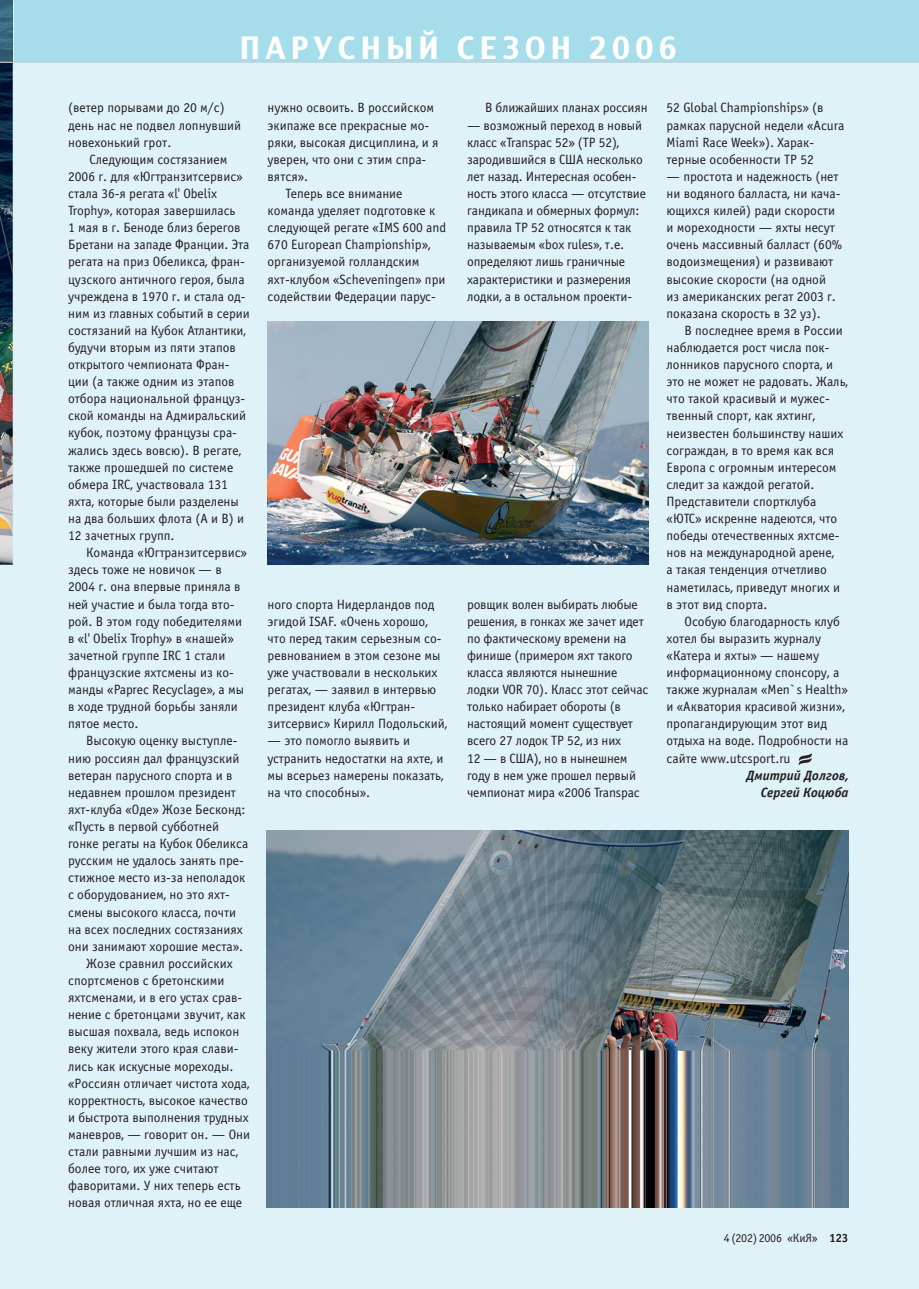
<style>
.page{position:relative;width:919px;height:1289px;background:#fff}
.page>*{position:absolute;margin:0;border:0;box-sizing:border-box;transform-origin:0 0}
.t1{font:30px "Rostislav";letter-spacing:.175em;color:#fff}
.t2{font:13.5px/17.1px "Officina Sans C";color:#231f20}
.t3{font:italic 700 13.5px/17.1px "Officina Sans C";color:#231f20;text-align:right}
.t4{font:12px "Officina Sans C";letter-spacing:-.025em;color:#231f20}
.s1{font-weight:700}
</style>
<div class="page">
<div style="left:0;top:0;width:918px;height:1288px;background:#dff2f7"></div>
<img style="left:0;top:0;width:13px;height:564px">
<svg style="left:798px;top:753px;width:14px;height:12px"></svg>
<img style="left:268px;top:322px;width:380px;height:242px">
<img style="left:267px;top:831px;width:581px;height:376px">
<div style="left:14px;top:0;width:904px;height:62px;background:#a5ddeb"></div>
<svg style="left:0;top:62px;width:13px;height:1px"></svg>
<hr style="left:13px;top:62px;width:905px;height:1px;background:#d1d3d4">
<h1 class="t1" style="left:240px;top:37px;width:438px">ПАРУСНЫЙ СЕЗОН 2006</h1>
<p class="t2" style="left:68px;top:101px;width:174px">(ветер порывами до 20 м/с) день нас не подвел лопнувший новехонький грот.</p>
<p class="t2" style="left:68px;top:152px;width:183px;text-indent:21px">Следующим состязанием<br>2006 г. для «Югтранзитсервис» стала 36-я регата «l' Obelix<br>Trophy», которая завершилась<br>1 мая в г. Беноде близ берегов<br>Бретани на западе Франции. Эта регата на приз Обеликса, фран&shy;цузского античного героя, была учреждена в 1970 г. и стала од&shy;ним из главных событий в серии состязаний на Кубок Атлантики, будучи вторым из пяти этапов открытого чемпионата Фран&shy;ции (а также одним из этапов отбора национальной француз&shy;ской команды на Адмиральский кубок, поэтому французы сра&shy;жались здесь вовсю). В регате, также прошедшей по системе обмера IRC, участвовала 131 яхта, которые были разделены на два больших флота (А и В) и<br>12 зачетных групп.</p>
<p class="t2" style="left:68px;top:545px;width:180px;text-indent:18px">Команда «Югтранзитсервис» здесь тоже не новичок — в<br>2004 г. она впервые приняла в ней участие и была тогда вто&shy;рой. В этом году победителями в «l' Obelix Trophy» в «нашей» зачетной группе IRC 1 стали французские яхтсмены из ко&shy;манды «Paprec Recyclage», а мы в ходе трудной борьбы заняли пятое место.</p>
<p class="t2" style="left:86px;top:733px;width:153px">Высокую оценку выступле-</p>
<p class="t2" style="left:68px;top:750px;width:173px">нию россиян дал французский</p>
<p class="t2" style="left:68px;top:768px;width:166px">ветеран парусного спорта и в</p>
<p class="t2" style="left:68px;top:785px;width:169px">недавнем прошлом президент</p>
<p class="t2" style="left:68px;top:802px;width:179px">яхт-клуба «Оде» Жозе Бесконд:</p>
<p class="t2" style="left:68px;top:819px;width:152px">«Пусть в первой субботней</p>
<p class="t2" style="left:68px;top:836px;width:182px">гонке регаты на Кубок Обеликса</p>
<p class="t2" style="left:68px;top:853px;width:177px">русским не удалось занять пре-</p>
<p class="t2" style="left:68px;top:870px;width:179px">стижное место из-за неполадок</p>
<p class="t2" style="left:68px;top:887px;width:163px">с оборудованием, но это яхт-</p>
<p class="t2" style="left:68px;top:904px;width:170px">смены высокого класса, почти</p>
<p class="t2" style="left:68px;top:921px;width:176px">на всех последних состязаниях</p>
<p class="t2" style="left:68px;top:939px;width:177px">они занимают хорошие места».</p>
<p class="t2" style="left:86px;top:956px;width:148px">Жозе сравнил российских</p>
<p class="t2" style="left:68px;top:973px;width:158px">спортсменов с бретонскими</p>
<p class="t2" style="left:68px;top:990px;width:176px">яхтсменами, и в его устах срав-</p>
<p class="t2" style="left:68px;top:1007px;width:179px">нение с бретонцами звучит, как</p>
<p class="t2" style="left:68px;top:1024px;width:173px">высшая похвала, ведь испокон</p>
<p class="t2" style="left:68px;top:1041px;width:172px">веку жители этого края слави-</p>
<p class="t2" style="left:68px;top:1058px;width:167px">лись как искусные мореходы.</p>
<p class="t2" style="left:68px;top:1075px;width:183px">«Россиян отличает чистота хода,</p>
<p class="t2" style="left:68px;top:1092px;width:181px">корректность, высокое качество</p>
<p class="t2" style="left:68px;top:1110px;width:182px">и быстрота выполнения трудных</p>
<p class="t2" style="left:68px;top:1127px;width:183px">маневров, — говорит он. — Они</p>
<p class="t2" style="left:68px;top:1144px;width:172px">стали равными лучшим из нас,</p>
<p class="t2" style="left:68px;top:1161px;width:152px">более того, их уже считают</p>
<p class="t2" style="left:68px;top:1178px;width:174px">фаворитами. У них теперь есть</p>
<p class="t2" style="left:68px;top:1195px;width:175px">новая отличная яхта, но ее еще</p>
<p class="t2" style="left:267px;top:101px;width:168px">нужно освоить. В российском</p>
<p class="t2" style="left:267px;top:118px;width:163px">экипаже все прекрасные мо-</p>
<p class="t2" style="left:267px;top:135px;width:172px">ряки, высокая дисциплина, и я</p>
<p class="t2" style="left:267px;top:152px;width:160px">уверен, что они с этим спра-</p>
<p class="t2" style="left:267px;top:169px;width:42px">вятся».</p>
<p class="t2" style="left:285px;top:186px;width:118px">Теперь все внимание</p>
<p class="t2" style="left:267px;top:203px;width:169px">команда уделяет подготовке к</p>
<p class="t2" style="left:267px;top:220px;width:180px">следующей регате «IMS 600 and</p>
<p class="t2" style="left:267px;top:237px;width:165px">670 European Championship»,</p>
<p class="t2" style="left:267px;top:255px;width:153px">организуемой голландским</p>
<p class="t2" style="left:267px;top:272px;width:179px">яхт-клубом «Scheveningen» при</p>
<p class="t2" style="left:267px;top:289px;width:170px">содействии Федерации парус-</p>
<p class="t2" style="left:267px;top:597px;width:181px">ного спорта Нидерландов под эгидой ISAF. «Очень хорошо, что перед таким серьезным со&shy;ревнованием в этом сезоне мы уже участвовали в нескольких регатах, — заявил в интервью президент клуба «Югтран&shy;зитсервис» Кирилл Подольский,</p>
<p class="t2" style="left:267px;top:733px;width:178px">— это помогло выявить и устранить недостатки на яхте, и мы всерьез намерены показать, на что способны».</p>
<p class="t2" style="left:485px;top:101px;width:164px">В ближайших планах россиян</p>
<p class="t2" style="left:467px;top:118px;width:181px">— возможный переход в новый класс «Transpac 52» (TP 52), зародившийся в США несколько лет назад. Интересная особен&shy;ность этого класса — отсутствие гандикапа и обмерных формул: правила TP 52 относятся к так называемым «box rules», т.е. определяют лишь граничные характеристики и размерения лодки, а в остальном проекти-</p>
<p class="t2" style="left:467px;top:597px;width:183px">ровщик волен выбирать любые решения, в гонках же зачет идет по фактическому времени на финише (примером яхт такого класса являются нынешние лодки VOR 70). Класс этот сейчас только набирает обороты (в настоящий момент существует всего 27 лодок TP 52, из них<br>12 — в США), но в нынешнем году в нем уже прошел первый чемпионат мира «2006 Transpac</p>
<p class="t2" style="left:666px;top:101px;width:179px">52 Global Championships» (в рамках парусной недели «Acura<br>Miami Race Week»). Харак&shy;терные особенности TP 52</p>
<p class="t2" style="left:666px;top:169px;width:177px">— простота и надежность (нет ни водяного балласта, ни кача&shy;ющихся килей) ради скорости и мореходности — яхты несут очень массивный балласт (60% водоизмещения) и развивают высокие скорости (на одной из американских регат 2003 г. показана скорость в 32 уз).</p>
<p class="t2" style="left:666px;top:323px;width:183px;text-indent:18px">В последнее время в России наблюдается рост числа пок&shy;лонников парусного спорта, и это не может не радовать. Жаль, что такой красивый и мужес&shy;твенный спорт, как яхтинг, неизвестен большинству наших сограждан, в то время как вся<br>Европа с огромным интересом следит за каждой регатой.<br>Представители спортклуба «ЮТС» искренне надеются, что победы отечественных яхтсме&shy;нов на международной арене,<br>а такая тенденция отчетливо наметилась, приведут многих и в этот вид спорта.</p>
<p class="t2" style="left:666px;top:614px;width:183px;text-indent:18px">Особую благодарность клуб хотел бы выразить журналу «Катера и яхты» — нашему информационному спонсору, а также журналам «Men`s Health» и «Акватория красивой жизни», пропагандирующим этот вид отдыха на воде. Подробности на сайте www.utcsport.ru</p>
<p class="t3" style="left:746px;top:768px;width:103px">Дмитрий Долгов,<br>Сергей Коцюба</p>
<p class="t4" style="left:723px;top:1233px;width:126px">4 (202) 2006 «КиЯ» <span class="s1">123</span></p>
</div>
